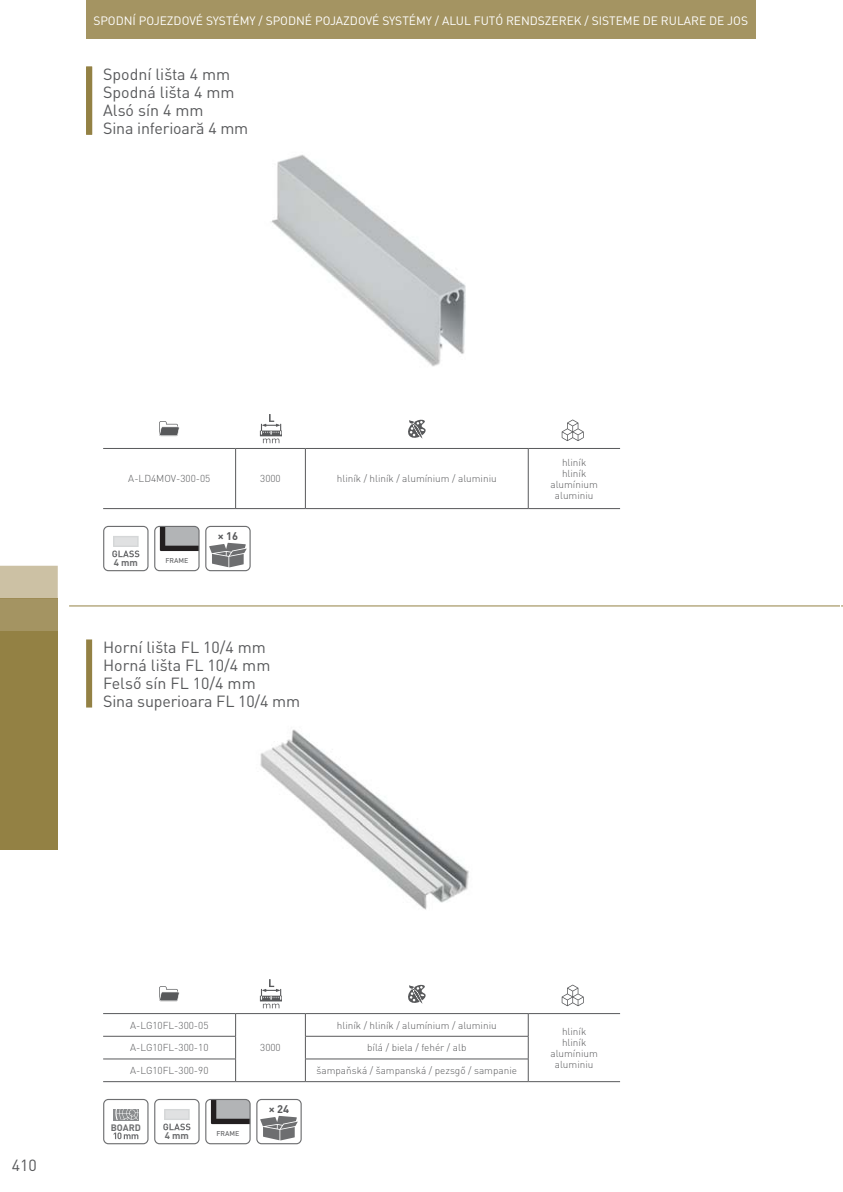
<style>
.page{position:relative;width:843px;height:1192px;background:#fff}
.page>*{position:absolute;margin:0;border:0;box-sizing:border-box;transform-origin:0 0}
.t1{font:16px/18px "DIN Pro";color:#58595b}
.t2{font:12px "DIN Pro";color:#fff}
.t3{font:700 11px "DIN Pro";color:#58595b}
.t4{font:300 10px/11px "DIN Pro";color:#58595b;text-align:center}
.t5{font:700 9.6px "DIN Pro";color:#6d6e70}
.t6{font:700 9.2px "DIN Pro";color:#6d6e70}
.t7{font:500 7px "DIN Pro";color:#6d6e70}
</style>
<div class="page">
<div style="left:86px;top:0;width:669px;height:38px;background:#a49462"></div>
<div style="left:0;top:631px;width:58px;height:218px;background:#938144"></div>
<div style="left:0;top:598px;width:58px;height:33px;background:#a49462"></div>
<div style="left:0;top:565px;width:58px;height:33px;background:#ccc1a4"></div>
<div style="left:86px;top:639px;width:6px;height:68px;background:#938144"></div>
<hr style="left:69px;top:605px;width:771px;height:1px;background:#938144">
<div style="left:86px;top:67px;width:6px;height:68px;background:#938144"></div>
<svg style="left:103px;top:1098px;width:45px;height:46px"></svg>
<svg style="left:154px;top:1098px;width:45px;height:46px"></svg>
<svg style="left:205px;top:1098px;width:97px;height:46px"></svg>
<img style="left:260px;top:729px;width:209px;height:181px">
<svg style="left:103px;top:526px;width:45px;height:45px"></svg>
<svg style="left:154px;top:526px;width:45px;height:45px"></svg>
<svg style="left:205px;top:526px;width:46px;height:45px"></svg>
<img style="left:271px;top:154px;width:195px;height:213px">
<hr style="left:528px;top:1081px;width:92px;height:1px;background:#58595b">
<hr style="left:103px;top:1013px;width:132px;height:1px;background:#58595b">
<hr style="left:305px;top:1013px;width:223px;height:1px;background:#58595b">
<hr style="left:528px;top:1013px;width:92px;height:1px;background:#58595b">
<hr style="left:103px;top:1035px;width:133px;height:1px;background:#58595b">
<hr style="left:305px;top:1035px;width:223px;height:1px;background:#58595b">
<hr style="left:103px;top:1058px;width:133px;height:1px;background:#58595b">
<hr style="left:103px;top:1081px;width:133px;height:1px;background:#58595b">
<hr style="left:305px;top:1058px;width:223px;height:1px;background:#58595b">
<hr style="left:305px;top:1081px;width:223px;height:1px;background:#58595b">
<svg style="left:528px;top:1013px;width:1px;height:68px"></svg>
<hr style="left:236px;top:1013px;width:69px;height:1px;background:#58595b">
<svg style="left:235px;top:1013px;width:1px;height:68px"></svg>
<svg style="left:305px;top:1013px;width:1px;height:68px"></svg>
<hr style="left:236px;top:1081px;width:69px;height:1px;background:#58595b">
<svg style="left:159px;top:986px;width:21px;height:15px"></svg>
<svg style="left:260px;top:979px;width:22px;height:29px"></svg>
<svg style="left:408px;top:984px;width:17px;height:19px"></svg>
<svg style="left:561px;top:984px;width:22px;height:22px"></svg>
<hr style="left:236px;top:508px;width:69px;height:1px;background:#58595b">
<hr style="left:528px;top:508px;width:92px;height:1px;background:#58595b">
<hr style="left:103px;top:448px;width:132px;height:1px;background:#58595b">
<hr style="left:235px;top:448px;width:1px;height:60px;background:#58595b">
<hr style="left:236px;top:448px;width:69px;height:1px;background:#58595b">
<hr style="left:305px;top:448px;width:1px;height:60px;background:#58595b">
<hr style="left:305px;top:448px;width:223px;height:1px;background:#58595b">
<hr style="left:528px;top:448px;width:1px;height:60px;background:#58595b">
<hr style="left:528px;top:448px;width:92px;height:1px;background:#58595b">
<hr style="left:103px;top:508px;width:133px;height:1px;background:#58595b">
<hr style="left:305px;top:508px;width:223px;height:1px;background:#58595b">
<svg style="left:159px;top:421px;width:21px;height:15px"></svg>
<svg style="left:260px;top:414px;width:22px;height:29px"></svg>
<svg style="left:408px;top:419px;width:17px;height:19px"></svg>
<svg style="left:561px;top:419px;width:22px;height:22px"></svg>
<p class="t2" style="left:93px;top:16px;width:656px">SPODNÍ POJEZDOVÉ SYSTÉMY / SPODNÉ POJAZDOVÉ SYSTÉMY / ALUL FUTÓ RENDSZEREK / SISTEME DE RULARE DE JOS</p>
<h1 class="t1" style="left:103px;top:67px;width:147px">Spodní lišta 4 mm<br>Spodná lišta 4 mm<br>Alsó sín 4 mm<br>Sina inferioară 4 mm</h1>
<p class="t4" style="left:128px;top:474px;width:84px">A-LD4MOV-300-05</p>
<p class="t4" style="left:260px;top:474px;width:22px">3000</p>
<p class="t4" style="left:337px;top:474px;width:161px">hliník / hliník / alumínium / aluminiu</p>
<p class="t5" style="left:114px;top:559px;width:26px">4 mm</p>
<p class="t7" style="left:165px;top:556px;width:24px">FRAME</p>
<p class="t3" style="left:218px;top:531px;width:22px">× 16</p>
<h1 class="t1" style="left:103px;top:639px;width:198px">Horní lišta FL 10/4 mm<br>Horná lišta FL 10/4 mm<br>Felső sín FL 10/4 mm<br>Sina superioara FL 10/4 mm</h1>
<p class="t4" style="left:550px;top:458px;width:49px">hliník hliník alumínium aluminiu</p>
<h1 class="t1" style="left:12px;top:1158px;width:27px">410</h1>
<p class="t4" style="left:130px;top:1020px;width:80px">A-LG10FL-300-05</p>
<p class="t4" style="left:337px;top:1020px;width:161px">hliník / hliník / alumínium / aluminiu</p>
<p class="t4" style="left:130px;top:1043px;width:80px">A-LG10FL-300-10</p>
<p class="t4" style="left:367px;top:1043px;width:101px">bílá / biela / fehér / alb</p>
<p class="t4" style="left:130px;top:1066px;width:80px">A-LG10FL-300-90</p>
<p class="t4" style="left:316px;top:1066px;width:202px">šampaňská / šampanská / pezsgő / sampanie</p>
<p class="t4" style="left:260px;top:1043px;width:22px">3000</p>
<p class="t6" style="left:111px;top:1123px;width:32px">BOARD</p>
<p class="t5" style="left:165px;top:1132px;width:26px">4 mm</p>
<p class="t7" style="left:216px;top:1129px;width:24px">FRAME</p>
<p class="t3" style="left:269px;top:1104px;width:22px">× 24</p>
<p class="t4" style="left:550px;top:1027px;width:49px">hliník hliník alumínium aluminiu</p>
</div>
